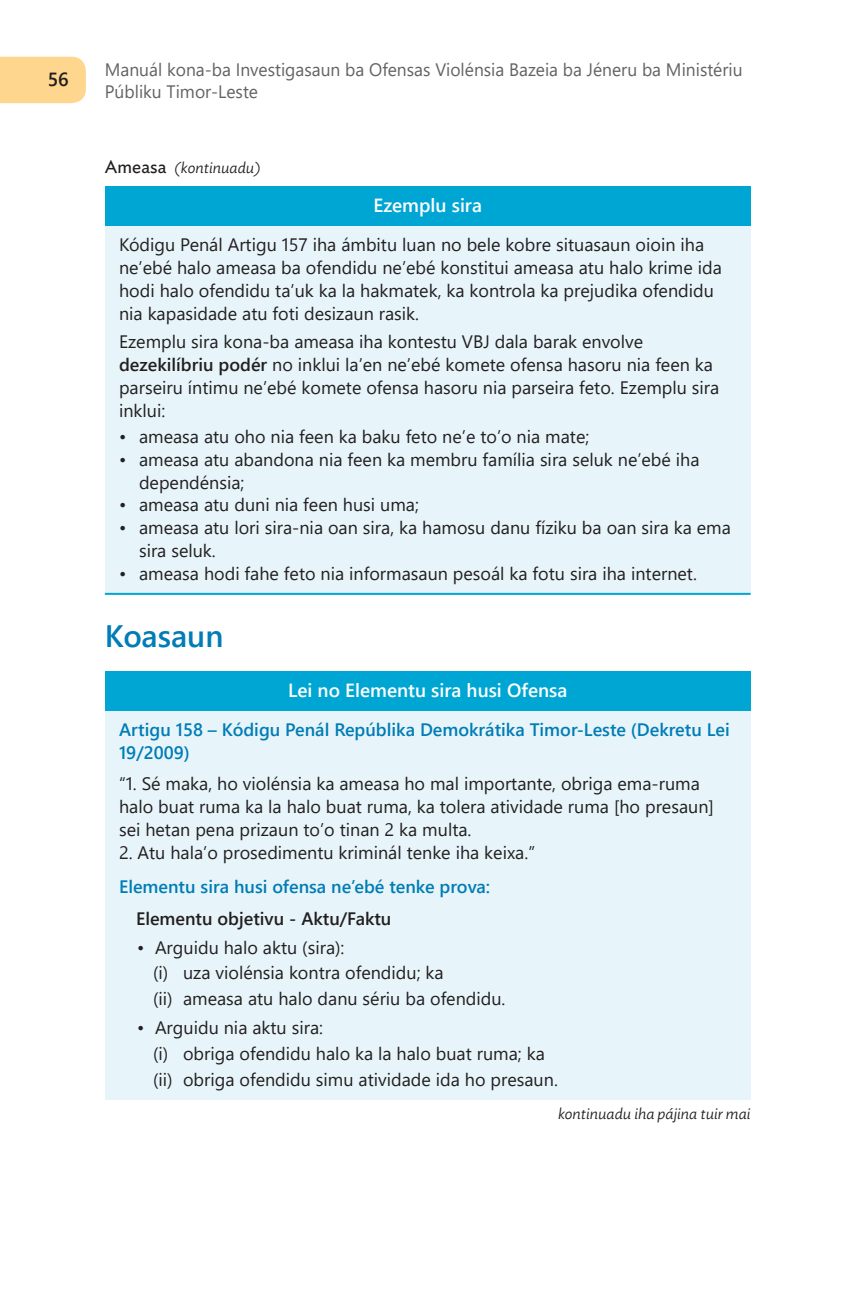
<style>
.page{position:relative;width:864px;height:1296px;background:#fff}
.page>*{position:absolute;margin:0;border:0;box-sizing:border-box;transform-origin:0 0}
.SUB_L1{font:600 31px "Segoe UI";color:#007cb6}
.Table_Row_Header{font:600 19px "Segoe UI";color:#fff}
.t1{font:600 19px "Segoe UI";color:#231f20}
.Table_BODY{font:18px/23px "Segoe UI";color:#231f20}
.Table_Bullet_L2__i{font:18px "Segoe UI";color:#231f20}
.ENG_Table_SUB_L1{font:600 18px/23px "Segoe UI";color:#007cb6}
.t2{font:18px/21.6px "Segoe UI";color:#636366}
.Table_SUB_L2{font:600 18px "Segoe UI";color:#231f20}
.continued_on_next{font:italic 300 16px "Ideal Sans";color:#231f20}
.continued_from{font:italic 300 16px "Ideal Sans";color:#231f20}
.s1{font-weight:400;font-style:normal;font-size:18px}
.s2{font-weight:600}
</style>
<div class="page">
<div style="left:0;top:57px;width:86px;height:46px;background:#fed68e"></div>
<div style="left:105px;top:187px;width:646px;height:39px;background:#00a6d3"></div>
<div style="left:105px;top:226px;width:646px;height:368px;background:#e7f5fa"></div>
<hr style="left:105px;top:593px;width:646px;height:2px;background:#00a6d3">
<div style="left:105px;top:672px;width:646px;height:39px;background:#00a6d3"></div>
<div style="left:105px;top:711px;width:646px;height:389px;background:#e7f5fa"></div>
<p class="t1" style="left:48px;top:61px;width:23px">56</p>
<p class="t2" style="left:105px;top:57px;width:639px">Manuál kona-ba Investigasaun ba Ofensas Violénsia Bazeia ba Jéneru ba Ministériu<br>Públiku Timor-Leste</p>
<p class="continued_from" style="left:105px;top:155px;width:157px"><span class="s1">Ameasa</span> (kontinuadu)</p>
<p class="Table_Row_Header" style="left:374px;top:187px;width:110px">Ezemplu sira</p>
<p class="Table_BODY" style="left:119px;top:231px;width:604px">Kódigu Penál Artigu 157 iha ámbitu luan no bele kobre situasaun oioin iha ne’ebé halo ameasa ba ofendidu ne’ebé konstitui ameasa atu halo krime ida hodi halo ofendidu ta’uk ka la hakmatek, ka kontrola ka prejudika ofendidu nia kapasidade atu foti desizaun rasik.</p>
<p class="Table_BODY" style="left:119px;top:329px;width:602px">Ezemplu sira kona-ba ameasa iha kontestu VBJ dala barak envolve <span class="s2">dezekilíbriu podér</span> no inklui la’en ne’ebé komete ofensa hasoru nia feen ka parseiru íntimu ne’ebé komete ofensa hasoru nia parseira feto. Ezemplu sira inklui:</p>
<p class="Table_BODY" style="left:119px;top:423px;width:472px">• ameasa atu oho nia feen ka baku feto ne’e to’o nia mate;</p>
<p class="Table_BODY" style="left:139px;top:446px;width:562px;text-indent:-20px">• ameasa atu abandona nia feen ka membru família sira seluk ne’ebé iha dependénsia;</p>
<p class="Table_BODY" style="left:119px;top:492px;width:301px">• ameasa atu duni nia feen husi uma;</p>
<p class="Table_BODY" style="left:139px;top:515px;width:593px;text-indent:-20px">• ameasa atu lori sira-nia oan sira, ka hamosu danu fíziku ba oan sira ka ema sira seluk.</p>
<p class="Table_BODY" style="left:119px;top:560px;width:579px">• ameasa hodi fahe feto nia informasaun pesoál ka fotu sira iha internet.</p>
<p class="SUB_L1" style="left:105px;top:607px;width:120px">Koasaun</p>
<p class="Table_Row_Header" style="left:288px;top:672px;width:281px">Lei no Elementu sira husi Ofensa</p>
<p class="ENG_Table_SUB_L1" style="left:119px;top:716px;width:612px">Artigu 158 – Kódigu Penál Repúblika Demokrátika Timor-Leste (Dekretu Lei<br>19/2009)</p>
<p class="Table_BODY" style="left:119px;top:771px;width:596px">“1. Sé maka, ho violénsia ka ameasa ho mal importante, obriga ema-ruma halo buat ruma ka la halo buat ruma, ka tolera atividade ruma [ho presaun] sei hetan pena prizaun to’o tinan 2 ka multa.</p>
<p class="Table_BODY" style="left:119px;top:840px;width:418px">2. Atu hala’o prosedimentu kriminál tenke iha keixa.”</p>
<p class="ENG_Table_SUB_L1" style="left:119px;top:874px;width:373px">Elementu sira husi ofensa ne’ebé tenke prova:</p>
<p class="Table_SUB_L2" style="left:136px;top:902px;width:257px">Elementu objetivu - Aktu/Faktu</p>
<p class="Table_BODY" style="left:137px;top:934px;width:209px">• Arguidu halo aktu (sira):</p>
<p class="Table_Bullet_L2__i" style="left:153px;top:956px;width:292px">(i) uza violénsia kontra ofendidu; ka</p>
<p class="Table_Bullet_L2__i" style="left:153px;top:982px;width:354px">(ii) ameasa atu halo danu sériu ba ofendidu.</p>
<p class="Table_BODY" style="left:137px;top:1014px;width:188px">• Arguidu nia aktu sira:</p>
<p class="Table_Bullet_L2__i" style="left:153px;top:1036px;width:393px">(i) obriga ofendidu halo ka la halo buat ruma; ka</p>
<p class="Table_Bullet_L2__i" style="left:153px;top:1062px;width:406px">(ii) obriga ofendidu simu atividade ida ho presaun.</p>
<p class="continued_on_next" style="left:558px;top:1101px;width:194px">kontinuadu iha pájina tuir mai</p>
</div>
